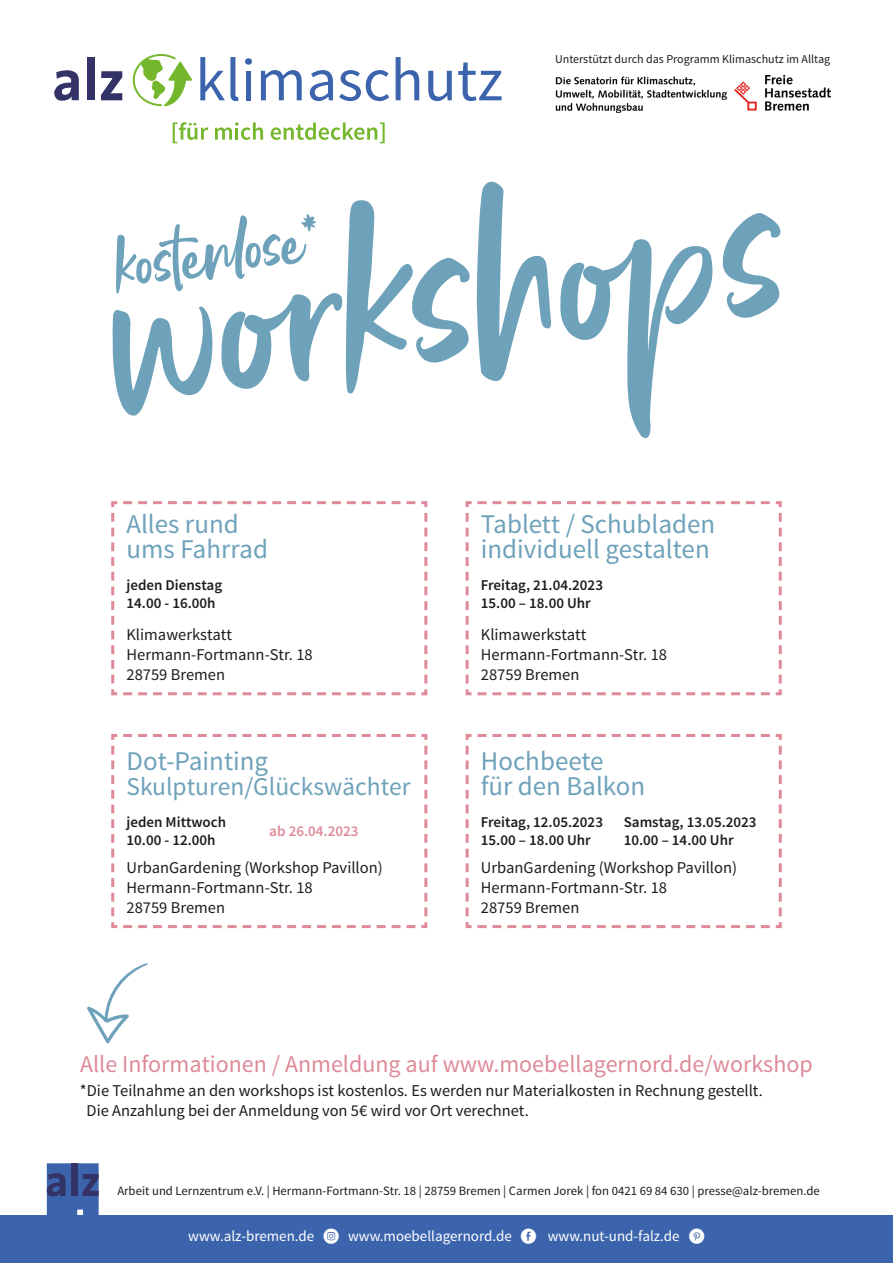
<style>
.page{position:relative;width:893px;height:1263px;background:#fff}
.page>*{position:absolute;margin:0;border:0;box-sizing:border-box;transform-origin:0 0}
.t1{font:27px "Source Sans Pro";color:#6ea2ba}
.t2{font:25.5px "Source Sans Pro";color:#6ea2ba}
.t3{font:24px "Source Sans Pro";color:#de8a98}
.t4{font:16.5px/19.8px "Source Sans Pro";color:#1d1d1b}
.t5{font:600 15px "Source Sans Pro";color:#1d1d1b}
.t6{font:15px "Source Sans Pro";color:#fff}
.t7{font:600 15px "Source Sans Pro";color:#de8a98}
.t8{font:12.75px "Source Sans Pro";color:#1d1d1b}
.t9{font:12px "Source Sans Pro";color:#1d1d1b}
.s1{font-family:"Social Media Circled"}
</style>
<div class="page">
<svg style="left:47px;top:1163px;width:52px;height:52px;background:#3d599a"></svg>
<div style="left:0;top:1215px;width:893px;height:48px;background:#3c64ad"></div>
<svg style="left:173px;top:122px;width:35px;height:21px"></svg>
<svg style="left:215px;top:122px;width:48px;height:18px"></svg>
<svg style="left:271px;top:122px;width:114px;height:21px"></svg>
<div style="left:87px;top:57px;width:8px;height:43px;background:#333367"></div>
<svg style="left:101px;top:71px;width:21px;height:29px"></svg>
<svg style="left:54px;top:70px;width:25px;height:31px"></svg>
<svg style="left:200px;top:57px;width:39px;height:44px"></svg>
<div style="left:245px;top:58px;width:7px;height:7px;background:#3c64ad;border-radius:50%"></div>
<div style="left:246px;top:71px;width:5px;height:29px;background:#3c64ad"></div>
<svg style="left:261px;top:70px;width:41px;height:30px"></svg>
<svg style="left:310px;top:70px;width:23px;height:31px"></svg>
<svg style="left:339px;top:70px;width:50px;height:31px"></svg>
<svg style="left:396px;top:57px;width:23px;height:43px"></svg>
<svg style="left:428px;top:71px;width:24px;height:30px"></svg>
<svg style="left:458px;top:63px;width:44px;height:38px"></svg>
<svg style="left:133px;top:54px;width:59px;height:52px"></svg>
<img style="left:556px;top:75px;width:274px;height:38px">
<svg style="left:477px;top:182px;width:74px;height:199px"></svg>
<svg style="left:560px;top:239px;width:153px;height:199px"></svg>
<svg style="left:722px;top:213px;width:58px;height:105px"></svg>
<svg style="left:112px;top:200px;width:358px;height:216px"></svg>
<svg style="left:87px;top:963px;width:61px;height:81px"></svg>
<svg style="left:111px;top:501px;width:317px;height:195px"></svg>
<svg style="left:465px;top:501px;width:317px;height:195px"></svg>
<svg style="left:111px;top:734px;width:317px;height:195px"></svg>
<svg style="left:465px;top:734px;width:317px;height:195px"></svg>
<p class="t9" style="left:555px;top:52px;width:277px">Unterstützt durch das Programm Klimaschutz im Alltag</p>
<p class="t1" style="left:127px;top:507px;width:114px">Alles rund</p>
<p class="t1" style="left:127px;top:532px;width:143px">ums Fahrrad</p>
<p class="t5" style="left:127px;top:575px;width:97px">jeden Dienstag</p>
<p class="t5" style="left:127px;top:593px;width:91px">14.00 - 16.00h</p>
<p class="t4" style="left:127px;top:625px;width:107px">Klimawerkstatt</p>
<p class="t4" style="left:127px;top:645px;width:188px">Hermann-Fortmann-Str. 18<br>28759 Bremen</p>
<p class="t1" style="left:127px;top:744px;width:143px">Dot-Painting</p>
<p class="t2" style="left:127px;top:771px;width:286px">Skulpturen/Glückswächter</p>
<p class="t5" style="left:127px;top:812px;width:101px">jeden Mittwoch</p>
<p class="t5" style="left:127px;top:830px;width:91px">10.00 - 12.00h</p>
<p class="t4" style="left:127px;top:858px;width:258px">UrbanGardening (Workshop Pavillon)</p>
<p class="t4" style="left:127px;top:878px;width:188px">Hermann-Fortmann-Str. 18<br>28759 Bremen</p>
<p class="t7" style="left:269px;top:822px;width:91px">ab 26.04.2023</p>
<p class="t1" style="left:481px;top:507px;width:236px">Tablett / Schubladen</p>
<p class="t1" style="left:481px;top:532px;width:230px">individuell gestalten</p>
<p class="t5" style="left:481px;top:575px;width:124px">Freitag, 21.04.2023</p>
<p class="t5" style="left:481px;top:593px;width:111px">15.00 – 18.00 Uhr</p>
<p class="t4" style="left:481px;top:625px;width:107px">Klimawerkstatt</p>
<p class="t4" style="left:481px;top:645px;width:188px">Hermann-Fortmann-Str. 18<br>28759 Bremen</p>
<p class="t1" style="left:481px;top:744px;width:124px">Hochbeete</p>
<p class="t1" style="left:481px;top:769px;width:166px">für den Balkon</p>
<p class="t5" style="left:481px;top:812px;width:124px">Freitag, 12.05.2023</p>
<p class="t5" style="left:481px;top:830px;width:111px">15.00 – 18.00 Uhr</p>
<p class="t4" style="left:481px;top:858px;width:258px">UrbanGardening (Workshop Pavillon)</p>
<p class="t4" style="left:481px;top:878px;width:188px">Hermann-Fortmann-Str. 18<br>28759 Bremen</p>
<p class="t5" style="left:624px;top:812px;width:134px">Samstag, 13.05.2023</p>
<p class="t5" style="left:624px;top:830px;width:111px">10.00 – 14.00 Uhr</p>
<p class="t3" style="left:80px;top:1049px;width:734px">Alle Informationen / Anmeldung auf www.moebellagernord.de/workshop</p>
<p class="t4" style="left:80px;top:1081px;width:684px">*Die Teilnahme an den workshops ist kostenlos. Es werden nur Materialkosten in Rechnung gestellt.</p>
<p class="t4" style="left:87px;top:1101px;width:444px">Die Anzahlung bei der Anmeldung von 5€ wird vor Ort verechnet.</p>
<p class="t8" style="left:117px;top:1182px;width:704px">Arbeit und Lernzentrum e.V. | Hermann-Fortmann-Str. 18 | 28759 Bremen | Carmen Jorek | fon 0421 69 84 630 | presse@alz-bremen.de</p>
<p class="t6" style="left:188px;top:1227px;width:518px">www.alz-bremen.de <span class="s1">Q</span> www.moebellagernord.de <span class="s1">E</span> www.nut-und-falz.de <span class="s1">A</span></p>
</div>
